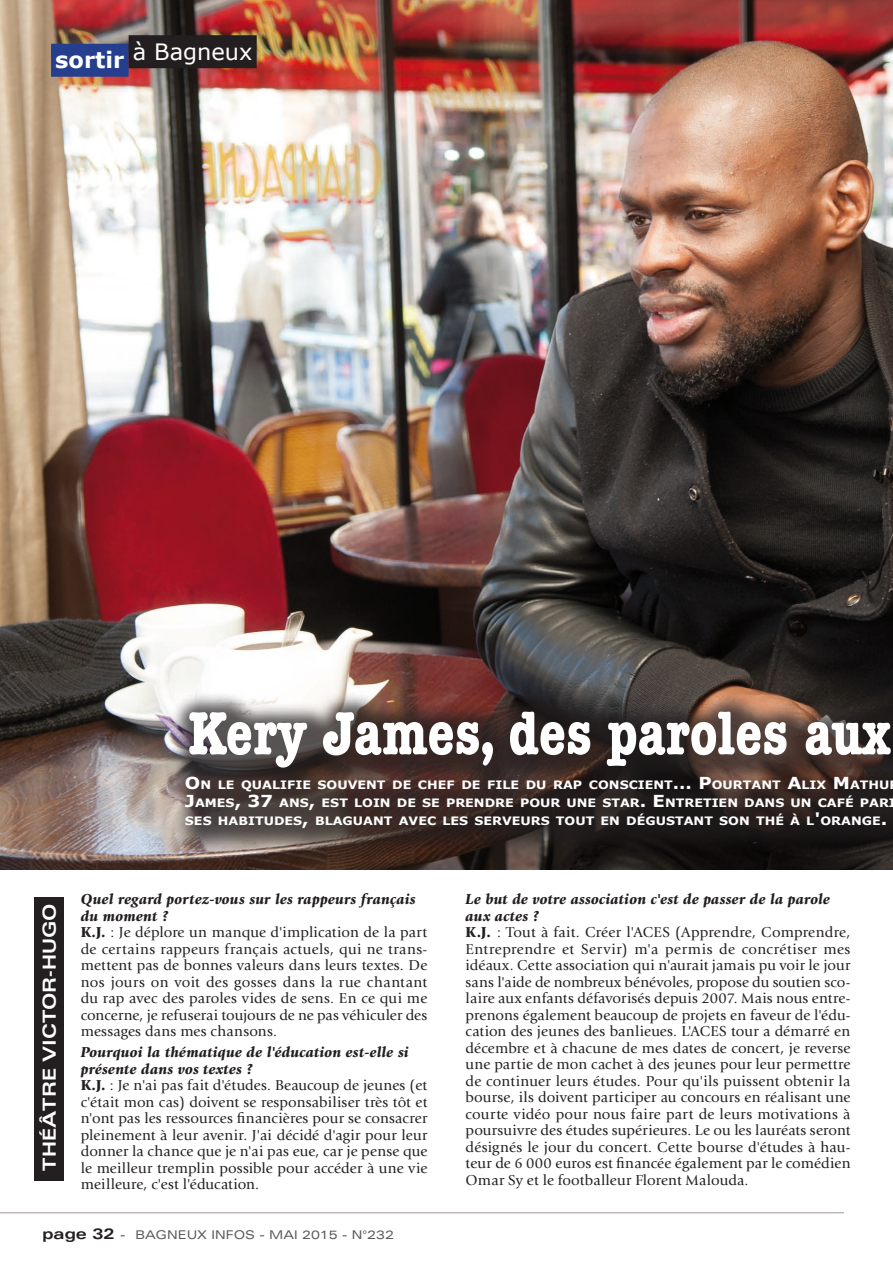
<style>
.page{position:relative;width:893px;height:1263px;background:#fff}
.page>*{position:absolute;margin:0;border:0;box-sizing:border-box;transform-origin:0 0}
.t1{font:700 condensed 61.5px "American Typewriter";color:#fff}
.t2{font:22.5px "Verdana";color:#fff}
.t3{font:700 expanded 18px "Univers";color:#fff}
.t4{font:15px/16.5px "Giovanni";letter-spacing:.015em;color:#231f20}
.t5{font:expanded 12px "Univers";color:#57585a}
.t6{font:700 11.55px/18px "Verdana";color:#fff;scale:1.1 1}
.s1{font-weight:700}
.s2{font-size:16.5px}
.s3{font-weight:900;font-style:italic}
.s4{font-weight:900}
.s5{font-weight:700;font-size:15px;color:#231f20}
</style>
<div class="page">
<hr style="left:0;top:1212px;width:844px;height:1px;background:#beb8b6">
<img style="left:0;top:0;width:893px;height:869px">
<div style="left:51px;top:44px;width:78px;height:33px;background:#253f8e"></div>
<div style="left:129px;top:35px;width:128px;height:33px;background:#231f20"></div>
<div style="left:169px;top:691px;width:724px;height:109px;background:#231f20;opacity:.75"></div>
<div style="left:173px;top:762px;width:720px;height:97px;background:#231f20;opacity:.75"></div>
<div style="left:34px;top:897px;width:29px;height:284px;background:#231f20"></div>
<h2 class="t2" style="left:55px;top:37px;width:199px"><span class="s1">sortir</span> à Bagneux</h2>
<h1 class="t1" style="left:188px;top:697px;width:705px">Kery James, des paroles aux</h1>
<p class="t6" style="left:185px;top:775px;width:648px"><span class="s2">O</span>N LE QUALIFIE SOUVENT DE CHEF DE FILE DU RAP CONSCIENT<span class="s2">… P</span>OURTANT <span class="s2">A</span>LIX <span class="s2">M</span>ATHU<br><span class="s2">J</span>AM ES<span class="s2">, 37</span> ANS<span class="s2">,</span> EST LOIN DE SE PRENDRE POUR UNE STAR<span class="s2">. E</span> NTRETIEN DANS UN CAFÉ PARI<br>SES HABITUDES<span class="s2">,</span> BLAGUANT AVEC LES SERVEURS TOUT EN DÉGUSTANT SON THÉ À L<span class="s2">'</span>ORANGE<span class="s2">.</span></p>
<p class="t3" style="left:39px;top:1171px;width:269px;rotate:-90deg">THÉÂTRE VICTOR-HUGO</p>
<p class="t4" style="left:81px;top:891px;width:348px"><span class="s3">Quel regard portez-vous sur les rappeurs français du moment ?<br></span><span class="s4">K.J.</span> : Je déplore un manque d'implication de la part de certains rappeurs français actuels, qui ne trans&shy;mettent pas de bonnes valeurs dans leurs textes. De nos jours on voit des gosses dans la rue chantant du rap avec des paroles vides de sens. En ce qui me concerne, je refuserai toujours de ne pas véhiculer des messages dans mes chansons.</p>
<p class="t4" style="left:81px;top:1044px;width:348px"><span class="s3">Pourquoi la thématique de l'éducation est-elle si présente dans vos textes ?<br></span><span class="s4">K.J.</span> : Je n'ai pas fait d'études. Beaucoup de jeunes (et c'était mon cas) doivent se responsabiliser très tôt et n'ont pas les ressources financières pour se consacrer pleinement à leur avenir. J'ai décidé d'agir pour leur donner la chance que je n'ai pas eue, car je pense que le meilleur tremplin possible pour accéder à une vie meilleure, c'est l'éducation.</p>
<p class="t4" style="left:466px;top:891px;width:386px"><span class="s3">Le but de votre association c'est de passer de la parole aux actes ?<br></span><span class="s4">K.J.</span> : Tout à fait. Créer l'ACES (Apprendre, Comprendre, Entreprendre et Servir) m'a permis de concrétiser mes idéaux. Cette association qui n'aurait jamais pu voir le jour sans l'aide de nombreux bénévoles, propose du soutien sco&shy;laire aux enfants défavorisés depuis 2007. Mais nous entre&shy;prenons également beaucoup de projets en faveur de l'édu&shy;cation des jeunes des banlieues. L'ACES tour a démarré en décembre et à chacune de mes dates de concert, je reverse une partie de mon cachet à des jeunes pour leur permettre de continuer leurs études. Pour qu'ils puissent obtenir la bourse, ils doivent participer au concours en réalisant une courte vidéo pour nous faire part de leurs motivations à poursuivre des études supérieures. Le ou les lauréats seront désignés le jour du concert. Cette bourse d'études à hau&shy;teur de 6 000 euros est financée également par le comédien Omar Sy et le footballeur Florent Malouda.</p>
<p class="t5" style="left:43px;top:1227px;width:353px"><span class="s5">page 32</span> - BAGNEUX INFOS - MAI 2015 - N°232</p>
</div>
